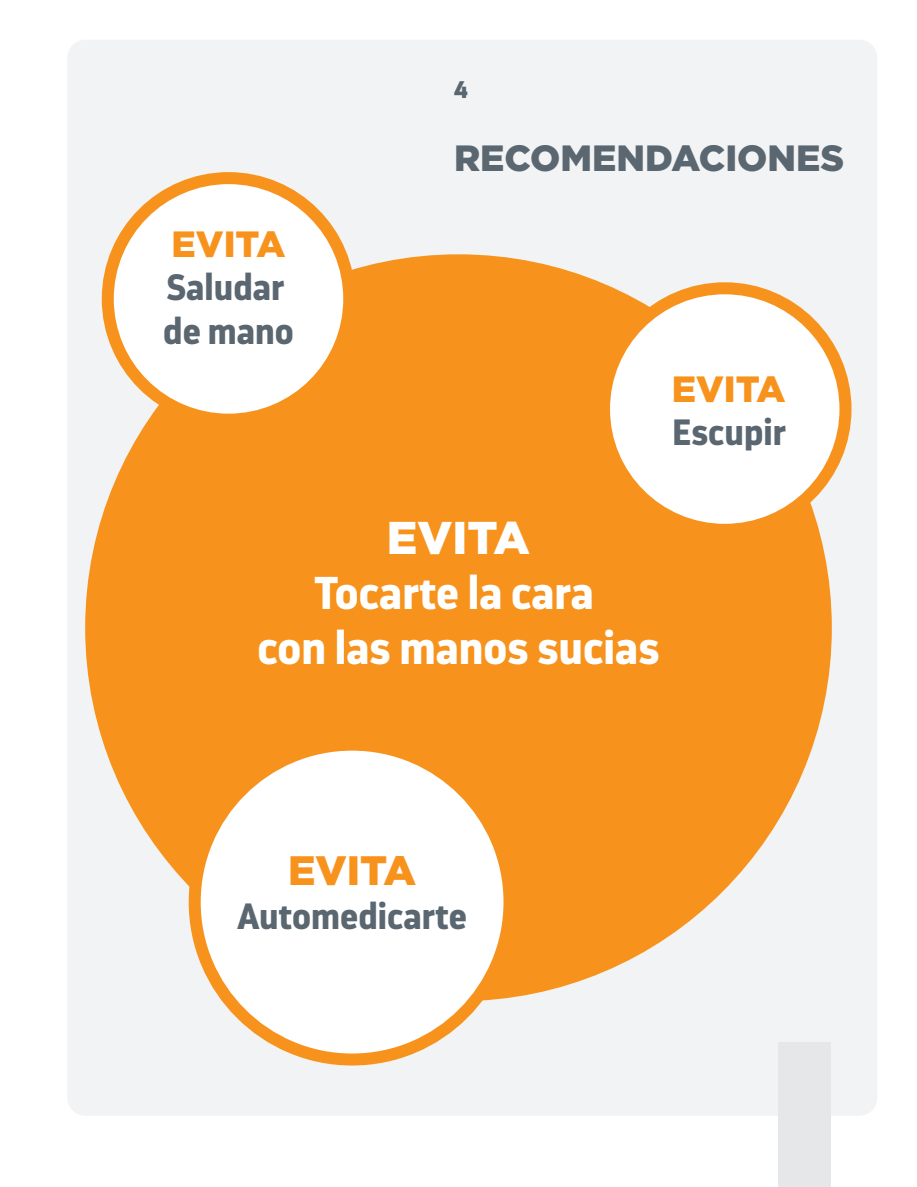
<style>
.page{position:relative;width:917px;height:1187px;background:#fff}
.page>*{position:absolute;margin:0;border:0;box-sizing:border-box;transform-origin:0 0}
.t1{font:700 45.9px/55.1px "Darwin Pro";color:#fff;text-align:center}
.t2{font:900 45.9px "Gotham";color:#fff}
.t3{font:900 41.1px "Gotham";color:#f7931d}
.t4{font:700 36.45px/43.8px "Darwin Pro";color:#5a6670}
.t5{font:900 36.45px "Gotham";color:#5a6670}
.t6{font:900 36.45px "Gotham";color:#f7931d}
.t7{font:900 24px "Darwin Pro";color:#5a6670}
</style>
<div class="page">
<div style="left:67px;top:40px;width:810px;height:1075px;background:#f2f3f4;border-radius:18px"></div>
<div style="left:778px;top:1041px;width:52px;height:145px;background:#e6e7e9"></div>
<div style="left:85px;top:254px;width:747px;height:747px;background:#f7931d;border-radius:50%"></div>
<div style="left:604px;top:288px;width:241px;height:242px;background:#fff;border-radius:50%"></div>
<div style="left:598px;top:282px;width:253px;height:254px;border:12px solid #f7931d;border-radius:50%"></div>
<div style="left:108px;top:178px;width:241px;height:241px;background:#fff;border-radius:50%"></div>
<div style="left:102px;top:172px;width:253px;height:253px;border:12px solid #f7931d;border-radius:50%"></div>
<div style="left:195px;top:744px;width:314px;height:315px;background:#fff;border-radius:50%"></div>
<div style="left:189px;top:738px;width:326px;height:327px;border:12px solid #f7931d;border-radius:50%"></div>
<p class="t7" style="left:454px;top:73px;width:15px">4</p>
<p class="t6" style="left:172px;top:223px;width:115px">EVITA</p>
<p class="t4" style="left:163px;top:265px;width:132px">Saludar de mano</p>
<p class="t5" style="left:454px;top:137px;width:392px">RECOMENDACIONES</p>
<p class="t6" style="left:672px;top:367px;width:115px">EVITA</p>
<p class="t4" style="left:672px;top:409px;width:115px">Escupir</p>
<p class="t2" style="left:387px;top:511px;width:145px">EVITA</p>
<p class="t1" style="left:257px;top:564px;width:404px">Tocarte la cara<br>con las manos sucias</p>
<p class="t3" style="left:288px;top:847px;width:130px">EVITA</p>
<p class="t4" style="left:237px;top:893px;width:231px">Automedicarte</p>
</div>
